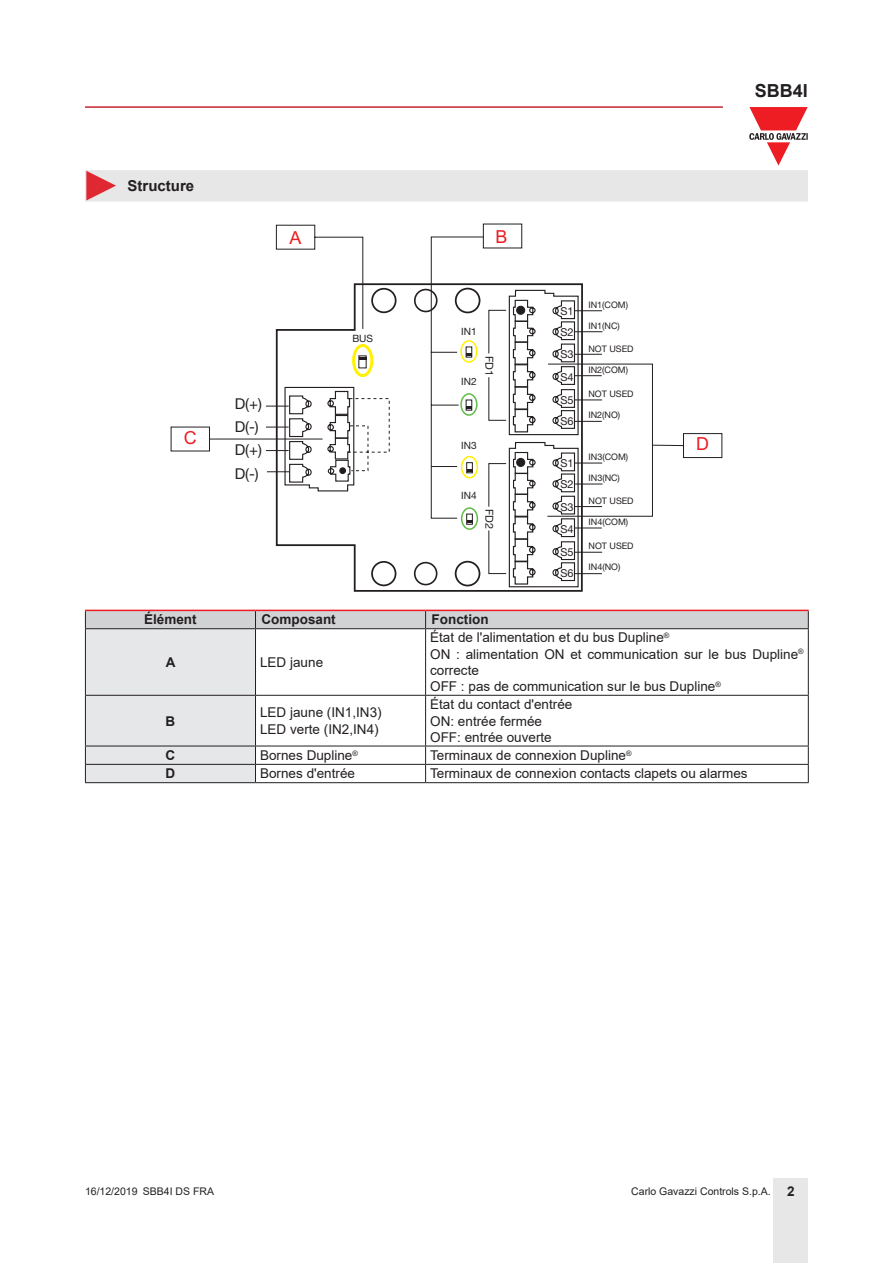
<style>
.page{position:relative;width:893px;height:1263px;background:#fff}
.page>*{position:absolute;margin:0;border:0;box-sizing:border-box;transform-origin:0 0}
.t1{font:700 18px "Arial";color:#231f20}
.t2{font:18px "Arial";color:#ee1d23}
.t3{font:15px "Helvetica Neue LT Std";color:#231f20}
.Titolo03{font:700 15px "Arial";color:#231f20}
.TestoTabellaSx{font:13.5px/16.2px "Arial";color:#231f20}
.TitoloTabellaSx{font:700 13.5px "Arial";color:#231f20}
.TitoloTabellaFndGCen{font:700 13.5px "Arial";color:#231f20}
.TestoTabellaFndGCen{font:700 13.5px "Arial";color:#231f20}
.t4{font:10.95px/21.5px "Helvetica Neue LT Std";color:#231f20;text-align:justify}
.t5{font:10.5px "Arial";color:#231f20}
.t6{font:10.05px "Helvetica Neue LT Std";color:#231f20}
.t7{font:9px "Helvetica Neue LT Std";color:#231f20}
.s1{font-weight:700;font-size:13.5px}
</style>
<div class="page">
<hr style="left:85px;top:106px;width:638px;height:2px;background:#c42633">
<div style="left:774px;top:1178px;width:34px;height:85px;background:#e7e7e8"></div>
<svg style="left:85px;top:107px;width:723px;height:95px"></svg>
<svg style="left:171px;top:224px;width:551px;height:234px"></svg>
<svg style="left:209px;top:236px;width:475px;height:281px"></svg>
<svg style="left:275px;top:282px;width:309px;height:310px"></svg>
<div style="left:371px;top:288px;width:25px;height:25px;border:2px solid #231f20;border-radius:50%"></div>
<div style="left:455px;top:288px;width:25px;height:25px;border:2px solid #231f20;border-radius:50%"></div>
<svg style="left:284px;top:289px;width:295px;height:203px"></svg>
<svg style="left:327px;top:299px;width:276px;height:289px"></svg>
<svg style="left:85px;top:610px;width:724px;height:172px"></svg>
<hr style="left:85px;top:782px;width:170px;height:1px;background:#231f20">
<hr style="left:255px;top:782px;width:171px;height:1px;background:#231f20">
<hr style="left:426px;top:782px;width:383px;height:1px;background:#231f20">
<p class="Titolo03" style="left:128px;top:175px;width:68px">Structure</p>
<p class="t2" style="left:289px;top:225px;width:13px">A</p>
<p class="t2" style="left:495px;top:224px;width:13px">B</p>
<p class="t7" style="left:588px;top:299px;width:41px">IN1(COM)</p>
<p class="t7" style="left:588px;top:321px;width:33px">IN1(NC)</p>
<p class="t7" style="left:588px;top:343px;width:47px">NOT USED</p>
<p class="t7" style="left:588px;top:364px;width:41px">IN2(COM)</p>
<p class="t7" style="left:588px;top:388px;width:47px">NOT USED</p>
<p class="t7" style="left:588px;top:409px;width:33px">IN2(NO)</p>
<p class="t7" style="left:588px;top:452px;width:41px">IN3(COM)</p>
<p class="t7" style="left:588px;top:473px;width:33px">IN3(NC)</p>
<p class="t7" style="left:588px;top:496px;width:47px">NOT USED</p>
<p class="t7" style="left:588px;top:517px;width:41px">IN4(COM)</p>
<p class="t7" style="left:588px;top:540px;width:47px">NOT USED</p>
<p class="t7" style="left:588px;top:562px;width:33px">IN4(NO)</p>
<p class="t4" style="left:560px;top:300px;width:15px">S1<br>S2<br>S3</p>
<p class="t4" style="left:560px;top:365px;width:15px;line-height:23.1px">S4<br>S5</p>
<p class="t4" style="left:560px;top:410px;width:15px">S6</p>
<p class="t4" style="left:560px;top:453px;width:15px;line-height:21px">S1<br>S2</p>
<p class="t4" style="left:560px;top:495px;width:15px;line-height:22.8px">S3<br>S4<br>S5</p>
<p class="t4" style="left:560px;top:562px;width:15px">S6</p>
<p class="t6" style="left:461px;top:325px;width:17px">IN1</p>
<p class="t6" style="left:352px;top:332px;width:22px">BUS</p>
<p class="t4" style="left:500px;top:356px;width:22px;rotate:90deg">FD1</p>
<p class="t6" style="left:461px;top:375px;width:17px">IN2</p>
<p class="t3" style="left:235px;top:394px;width:29px">D(+)</p>
<p class="t3" style="left:235px;top:441px;width:29px">D(+)</p>
<p class="t3" style="left:235px;top:418px;width:26px">D(-)</p>
<p class="t3" style="left:235px;top:464px;width:26px">D(-)</p>
<p class="t2" style="left:184px;top:425px;width:14px">C</p>
<p class="t2" style="left:696px;top:432px;width:14px">D</p>
<p class="t6" style="left:461px;top:439px;width:17px">IN3</p>
<p class="t6" style="left:461px;top:489px;width:17px">IN4</p>
<p class="t4" style="left:500px;top:509px;width:22px;rotate:90deg">FD2</p>
<h1 class="t1" style="left:755px;top:78px;width:55px">SBB4I</h1>
<p class="TitoloTabellaFndGCen" style="left:144px;top:610px;width:54px">Élément</p>
<p class="TitoloTabellaSx" style="left:261px;top:610px;width:76px">Composant</p>
<p class="TitoloTabellaSx" style="left:432px;top:610px;width:58px">Fonction</p>
<p class="TestoTabellaFndGCen" style="left:166px;top:652px;width:11px">A</p>
<p class="TestoTabellaSx" style="left:260px;top:654px;width:65px">LED jaune</p>
<p class="TestoTabellaSx" style="left:430px;top:629px;width:241px">État de l'alimentation et du bus Dupline<sup>®</sup></p>
<p class="TestoTabellaSx" style="left:430px;top:646px;width:375px">ON : alimentation ON et communication sur le bus Dupline<sup>® </sup>correcte</p>
<p class="TestoTabellaSx" style="left:430px;top:678px;width:292px">OFF : pas de communication sur le bus Dupline<sup>®</sup></p>
<p class="TestoTabellaFndGCen" style="left:166px;top:711px;width:11px">B</p>
<p class="TestoTabellaSx" style="left:260px;top:704px;width:123px">LED jaune (IN1,IN3)</p>
<p class="TestoTabellaSx" style="left:260px;top:721px;width:120px">LED verte (IN2,IN4)</p>
<p class="TestoTabellaSx" style="left:430px;top:696px;width:144px">État du contact d'entrée</p>
<p class="TestoTabellaSx" style="left:430px;top:713px;width:113px">ON: entrée fermée</p>
<p class="TestoTabellaSx" style="left:430px;top:729px;width:123px">OFF: entrée ouverte</p>
<p class="TestoTabellaFndGCen" style="left:166px;top:746px;width:11px">C</p>
<p class="TestoTabellaSx" style="left:260px;top:747px;width:99px">Bornes Dupline<sup>®</sup></p>
<p class="TestoTabellaSx" style="left:430px;top:747px;width:203px">Terminaux de connexion Dupline<sup>®</sup></p>
<p class="TestoTabellaFndGCen" style="left:166px;top:764px;width:11px">D</p>
<p class="TestoTabellaSx" style="left:260px;top:765px;width:96px">Bornes d'entrée</p>
<p class="TestoTabellaSx" style="left:430px;top:765px;width:319px">Terminaux de connexion contacts clapets ou alarmes</p>
<p class="t5" style="left:85px;top:1183px;width:131px">16/12/2019 SBB4I DS FRA</p>
<p class="t5" style="left:631px;top:1183px;width:165px">Carlo Gavazzi Controls S.p.A. <span class="s1">2</span></p>
</div>
